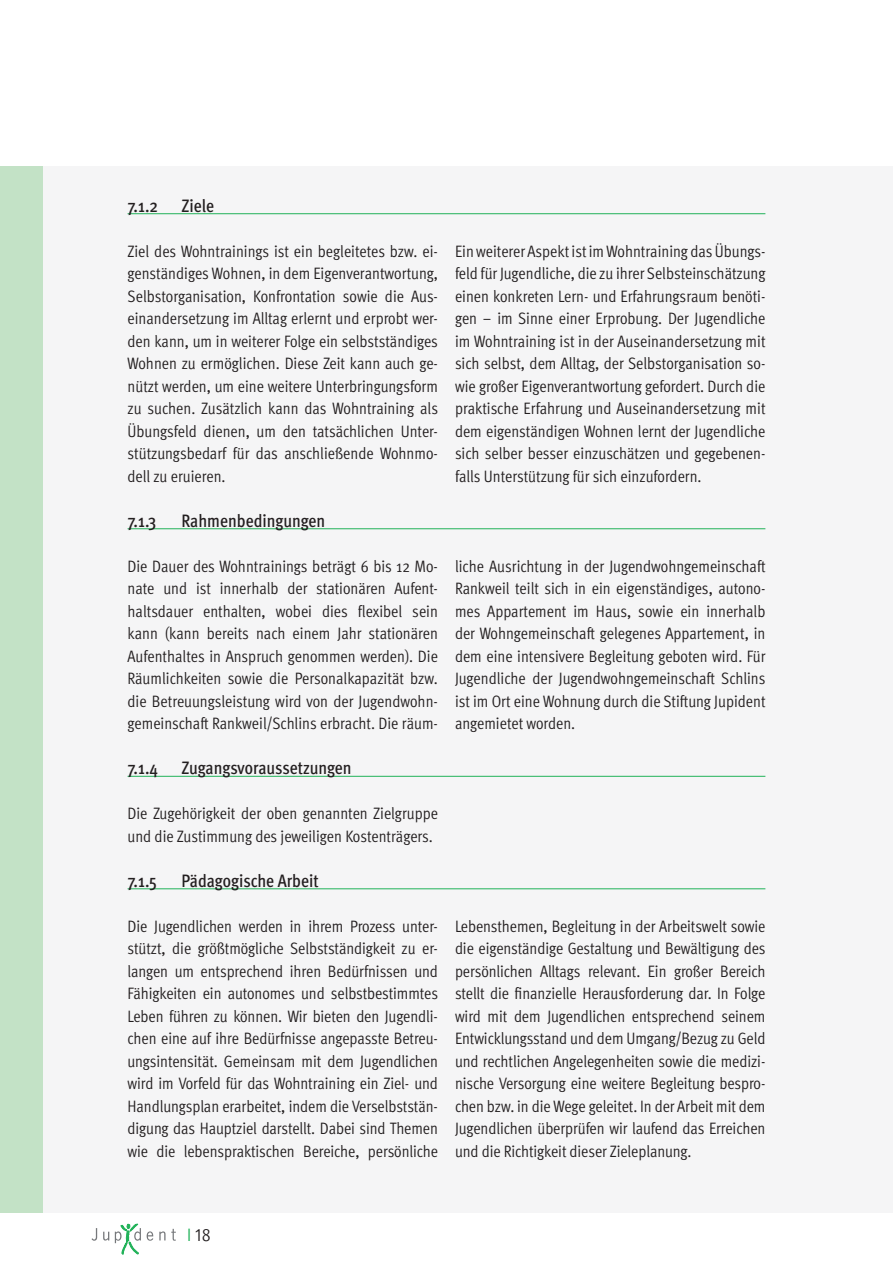
<style>
.page{position:relative;width:893px;height:1263px;background:#fff}
.page>*{position:absolute;margin:0;border:0;box-sizing:border-box;transform-origin:0 0}
.t1{font:500 18px "Meta Cond";color:#231f20}
.t2{font:18px "Meta Cond Normal Expert";color:#231f20}
.t3{font:16.5px/22.5px "Meta Cond Normal";letter-spacing:-.005em;color:#231f20;text-align:justify}
.s1{font-family:"Meta Cond Normal";color:#21b259}
</style>
<div class="page">
<div style="left:0;top:166px;width:893px;height:1047px;background:#f5f5f6"></div>
<div style="left:0;top:166px;width:43px;height:1047px;background:#c3e2c6"></div>
<svg style="left:92px;top:1228px;width:5px;height:13px"></svg>
<svg style="left:103px;top:1232px;width:6px;height:8px"></svg>
<svg style="left:147px;top:1231px;width:6px;height:10px"></svg>
<svg style="left:159px;top:1229px;width:17px;height:12px"></svg>
<svg style="left:115px;top:1224px;width:26px;height:31px"></svg>
<hr style="left:128px;top:213px;width:637px;height:1px;background:#21b259">
<hr style="left:128px;top:528px;width:637px;height:1px;background:#21b259">
<hr style="left:128px;top:776px;width:637px;height:1px;background:#21b259">
<hr style="left:128px;top:888px;width:637px;height:1px;background:#21b259">
<p class="t1" style="left:128px;top:195px;width:32px">7.1.2</p>
<p class="t1" style="left:182px;top:195px;width:34px">Ziele</p>
<p class="t3" style="left:128px;top:239px;width:312px">Ziel des Wohntrainings ist ein begleitetes bzw. ei&shy;genständiges Wohnen, in dem Eigenverantwortung, Selbstorganisation, Konfrontation sowie die Aus&shy;einandersetzung im Alltag erlernt und erprobt wer&shy;den kann, um in weiterer Folge ein selbstständiges Wohnen zu ermöglichen. Diese Zeit kann auch ge&shy;nützt werden, um eine weitere Unterbringungsform zu suchen. Zusätzlich kann das Wohntraining als Übungsfeld dienen, um den tatsächlichen Unter&shy;stützungsbedarf für das anschließende Wohnmo&shy;dell zu eruieren.</p>
<p class="t3" style="left:455px;top:240px;width:312px">Ein weiterer Aspekt ist im Wohntraining das Übungs&shy;feld für Jugendliche, die zu ihrer Selbsteinschätzung einen konkreten Lern- und Erfahrungsraum benöti&shy;gen – im Sinne einer Erprobung. Der Jugendliche im Wohntraining ist in der Auseinandersetzung mit sich selbst, dem Alltag, der Selbstorganisation so&shy;wie großer Eigenverantwortung gefordert. Durch die praktische Erfahrung und Auseinandersetzung mit dem eigenständigen Wohnen lernt der Jugendliche sich selber besser einzuschätzen und gegebenen&shy;falls Unterstützung für sich einzufordern.</p>
<p class="t1" style="left:128px;top:510px;width:30px">7.1.3</p>
<p class="t1" style="left:182px;top:510px;width:145px">Rahmenbedingungen</p>
<p class="t3" style="left:128px;top:554px;width:312px">Die Dauer des Wohntrainings beträgt 6 bis 12 Mo&shy;nate und ist innerhalb der stationären Aufent&shy;haltsdauer enthalten, wobei dies flexibel sein kann (kann bereits nach einem Jahr stationären Aufenthaltes in Anspruch genommen werden). Die Räumlichkeiten sowie die Personalkapazität bzw. die Betreuungsleistung wird von der Jugendwohn&shy;gemeinschaft Rankweil/Schlins erbracht. Die räum-</p>
<p class="t3" style="left:455px;top:555px;width:312px">liche Ausrichtung in der Jugendwohngemeinschaft Rankweil teilt sich in ein eigenständiges, autono&shy;mes Appartement im Haus, sowie ein innerhalb der Wohngemeinschaft gelegenes Appartement, in dem eine intensivere Begleitung geboten wird. Für Jugendliche der Jugendwohngemeinschaft Schlins ist im Ort eine Wohnung durch die Stiftung Jupident angemietet worden.</p>
<p class="t1" style="left:128px;top:757px;width:32px">7.1.4</p>
<p class="t1" style="left:182px;top:757px;width:172px">Zugangsvoraussetzungen</p>
<p class="t3" style="left:128px;top:802px;width:312px">Die Zugehörigkeit der oben genannten Zielgruppe und die Zustimmung des jeweiligen Kostenträgers.</p>
<p class="t1" style="left:128px;top:870px;width:31px">7.1.5</p>
<p class="t1" style="left:182px;top:870px;width:139px">Pädagogische Arbeit</p>
<p class="t3" style="left:128px;top:914px;width:312px">Die Jugendlichen werden in ihrem Prozess unter&shy;stützt, die größtmögliche Selbstständigkeit zu er&shy;langen um entsprechend ihren Bedürfnissen und Fähigkeiten ein autonomes und selbstbestimmtes Leben führen zu können. Wir bieten den Jugendli&shy;chen eine auf ihre Bedürfnisse angepasste Betreu&shy;ungsintensität. Gemeinsam mit dem Jugendlichen wird im Vorfeld für das Wohntraining ein Ziel- und Handlungsplan erarbeitet, indem die Verselbststän&shy;digung das Hauptziel darstellt. Dabei sind Themen wie die lebenspraktischen Bereiche, persönliche</p>
<p class="t3" style="left:455px;top:915px;width:312px">Lebensthemen, Begleitung in der Arbeitswelt sowie die eigenständige Gestaltung und Bewältigung des persönlichen Alltags relevant. Ein großer Bereich stellt die finanzielle Herausforderung dar. In Folge wird mit dem Jugendlichen entsprechend seinem Entwicklungsstand und dem Umgang/Bezug zu Geld und rechtlichen Angelegenheiten sowie die medizi&shy;nische Versorgung eine weitere Begleitung bespro&shy;chen bzw. in die Wege geleitet. In der Arbeit mit dem Jugendlichen überprüfen wir laufend das Erreichen und die Richtigkeit dieser Zieleplanung.</p>
<p class="t2" style="left:187px;top:1225px;width:25px"><span class="s1">I</span> 18</p>
</div>
